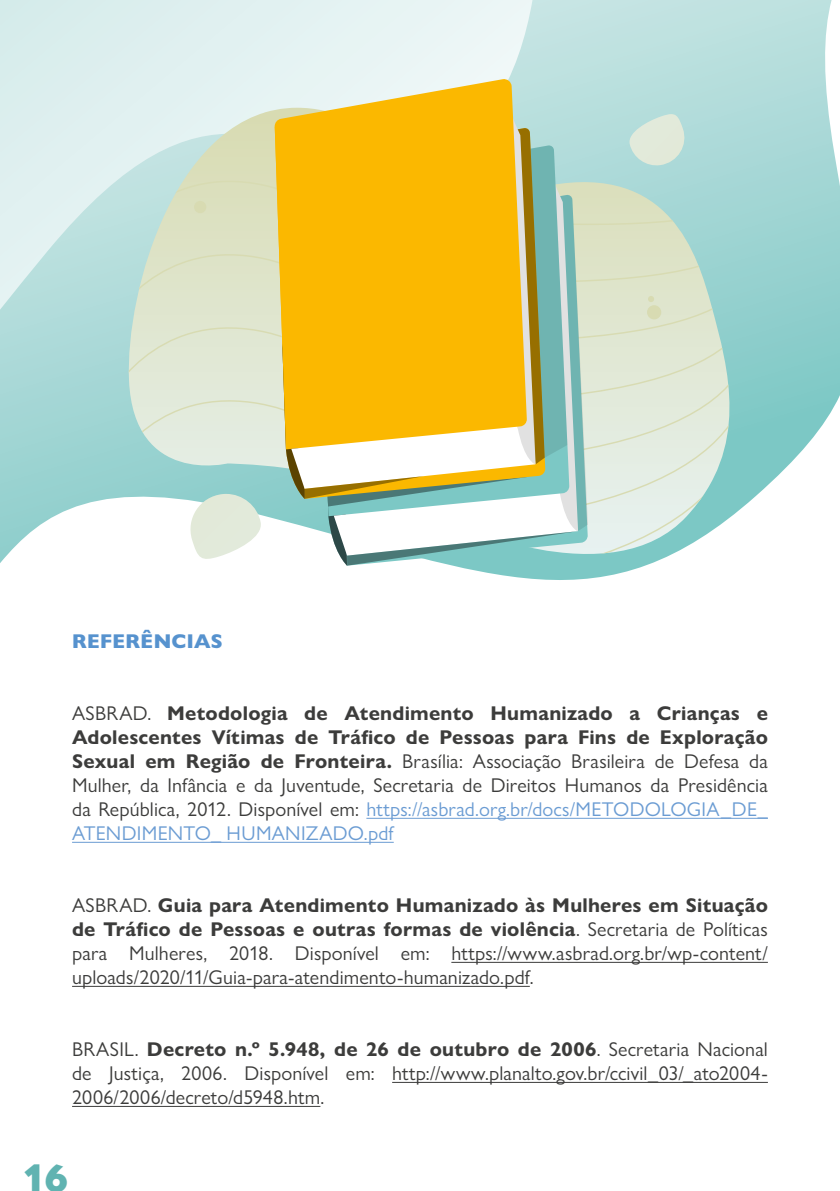
<style>
.page{position:relative;width:840px;height:1191px;background:#fff}
.page>*{position:absolute;margin:0;border:0;box-sizing:border-box;transform-origin:0 0}
.t1{font:800 40px "Gill Sans Nova";color:#60b3b1}
.t2{font:20px/24px "Gill Sans Nova";letter-spacing:.005em;color:#3c3c3b;text-align:justify}
.t3{font:800 20px "Gill Sans Nova";letter-spacing:.015em;color:#5692ce}
.s1{font-weight:700}
.s2{color:#6b9cd3}
</style>
<div class="page">
<svg style="left:0;top:0;width:839px;height:563px"></svg>
<svg style="left:0;top:0;width:532px;height:310px;background:#dceeee"></svg>
<hr style="left:366px;top:818px;width:401px;height:1px;background:#6b9cd3">
<hr style="left:72px;top:842px;width:321px;height:1px;background:#6b9cd3">
<hr style="left:451px;top:962px;width:316px;height:1px;background:#3c3c3b">
<hr style="left:72px;top:986px;width:457px;height:1px;background:#3c3c3b">
<hr style="left:392px;top:1082px;width:375px;height:1px;background:#3c3c3b">
<hr style="left:72px;top:1106px;width:248px;height:1px;background:#3c3c3b">
<svg style="left:346px;top:565px;width:301px;height:15px"></svg>
<svg style="left:125px;top:488px;width:624px;height:77px"></svg>
<svg style="left:125px;top:420px;width:624px;height:68px;background:#c8e2da"></svg>
<svg style="left:125px;top:354px;width:624px;height:66px;background:#dae6d6"></svg>
<svg style="left:125px;top:288px;width:624px;height:66px;background:#d5e2cf"></svg>
<svg style="left:125px;top:229px;width:624px;height:59px;background:#cedfc9"></svg>
<svg style="left:125px;top:108px;width:624px;height:121px;background:#c6e0d3"></svg>
<div style="left:194px;top:201px;width:12px;height:12px;background:#d8dbb2;border-radius:50%"></div>
<svg style="left:647px;top:296px;width:6px;height:6px"></svg>
<div style="left:646px;top:305px;width:15px;height:14px;background:#d8dbb2;border-radius:50%"></div>
<svg style="left:274px;top:78px;width:252px;height:10px;background:#e9edd8"></svg>
<svg style="left:274px;top:88px;width:313px;height:477px;background:#dfc459"></svg>
<p class="t3" style="left:72px;top:629px;width:152px">REFERÊNCIAS</p>
<p class="t2" style="left:72px;top:701px;width:697px">ASBRAD. <span class="s1">Metodologia de Atendimento Humanizado a Crianças e Adolescentes Vítimas de Tráfico de Pessoas para Fins de Exploração Sexual em Região de Fronteira.</span> Brasília: Associação Brasileira de Defesa da Mulher, da Infância e da Juventude, Secretaria de Direitos Humanos da Presidência da República, 2012. Disponível em: <span class="s2">https://asbrad.org.br/docs/METODOLOGIA_DE_ ATENDIMENTO_ HUMANIZADO.pdf</span></p>
<p class="t2" style="left:72px;top:893px;width:697px">ASBRAD. <span class="s1">Guia para Atendimento Humanizado às Mulheres em Situação de Tráfico de Pessoas e outras formas de violência</span>. Secretaria de Políticas para Mulheres, 2018. Disponível em: https://www.asbrad.org.br/wp-content/ uploads/2020/11/Guia-para-atendimento-humanizado.pdf.</p>
<p class="t2" style="left:72px;top:1037px;width:697px">BRASIL. <span class="s1">Decreto n.º 5.948, de 26 de outubro de 2006</span>. Secretaria Nacional de Justiça, 2006. Disponível em: http://www.planalto.gov.br/ccivil_03/_ato2004- 2006/2006/decreto/d5948.htm.</p>
<h1 class="t1" style="left:22px;top:1153px;width:47px">16</h1>
</div>
